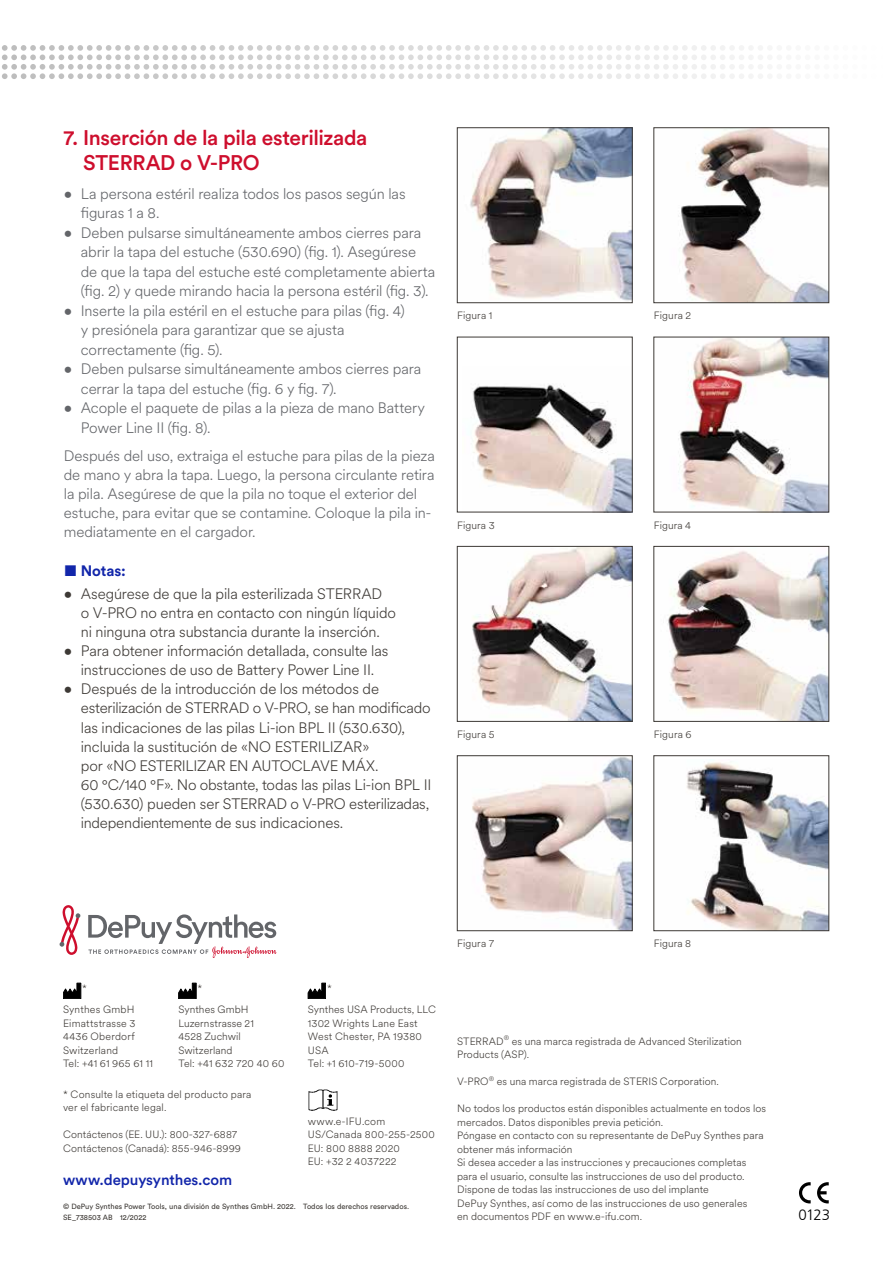
<style>
.page{position:relative;width:893px;height:1263px;background:#fff}
.page>*{position:absolute;margin:0;border:0;box-sizing:border-box;transform-origin:0 0}
.t1{font:500 21px/25.5px "J&J Circular";letter-spacing:-.02em;color:#ce0e2d}
.t2{font:300 15px/19.5px "J&J Circular";letter-spacing:-.005em;color:#636569}
.t3{font:300 15px/19px "J&J Circular";letter-spacing:-.01em;color:#3d3935}
.t4{font:500 15px "J&J Circular";letter-spacing:-.005em;color:#1226aa}
.t5{font:700 15px "J&J Circular";letter-spacing:-.005em;color:#1226aa}
.t6{font:300 15px "Frutiger LT Com";color:#000}
.t7{font:300 10.5px/13.5px "J&J Circular";letter-spacing:.01em;color:#3d3935}
.t8{font:7.5px/10.5px "J&J Circular";color:#3d3935}
</style>
<div class="page">
<img style="left:470px;top:130px;width:160px;height:171px">
<div style="left:457px;top:128px;width:175px;height:175px;border:1px solid #3d3935"></div>
<img style="left:678px;top:130px;width:149px;height:171px">
<div style="left:654px;top:128px;width:175px;height:175px;border:1px solid #3d3935"></div>
<img style="left:473px;top:384px;width:157px;height:126px">
<img style="left:678px;top:339px;width:149px;height:171px">
<img style="left:472px;top:548px;width:158px;height:171px">
<div style="left:457px;top:546px;width:175px;height:175px;border:1px solid #3d3935"></div>
<img style="left:667px;top:551px;width:160px;height:168px">
<div style="left:654px;top:546px;width:175px;height:175px;border:1px solid #3d3935"></div>
<img style="left:472px;top:757px;width:158px;height:172px">
<div style="left:457px;top:755px;width:175px;height:176px;border:1px solid #3d3935"></div>
<img style="left:687px;top:762px;width:140px;height:167px">
<div style="left:654px;top:755px;width:175px;height:176px;border:1px solid #3d3935"></div>
<svg style="left:799px;top:1182px;width:12px;height:21px"></svg>
<svg style="left:817px;top:1182px;width:12px;height:21px"></svg>
<svg style="left:2px;top:45px;width:750px;height:34px"></svg>
<svg style="left:59px;top:905px;width:22px;height:50px"></svg>
<svg style="left:88px;top:914px;width:188px;height:44px"></svg>
<svg style="left:63px;top:983px;width:18px;height:16px"></svg>
<svg style="left:178px;top:983px;width:18px;height:16px"></svg>
<img style="left:308px;top:1089px;width:30px;height:22px">
<svg style="left:308px;top:983px;width:18px;height:16px"></svg>
<h1 class="t1" style="left:83px;top:123px;width:286px;text-indent:-19px">7. Inserción de la pila esterilizada<br>STERRAD o V-PRO</h1>
<h2 class="t2" style="left:81px;top:183px;width:326px;text-indent:-17px">• La persona estéril realiza todos los pasos según las figuras 1 a 8.</h2>
<h2 class="t2" style="left:81px;top:222px;width:356px;text-indent:-17px">• Deben pulsarse simultáneamente ambos cierres para abrir la tapa del estuche (530.690) (fig. 1). Asegúrese de que la tapa del estuche esté completamente abierta (fig. 2) y quede mirando hacia la persona estéril (fig. 3).</h2>
<h2 class="t2" style="left:81px;top:300px;width:326px;text-indent:-17px">• Inserte la pila estéril en el estuche para pilas (fig. 4) y presiónela para garantizar que se ajusta correctamente (fig. 5).</h2>
<h2 class="t2" style="left:81px;top:358px;width:342px;text-indent:-17px">• Deben pulsarse simultáneamente ambos cierres para cerrar la tapa del estuche (fig. 6 y fig. 7).</h2>
<h2 class="t2" style="left:81px;top:397px;width:346px;text-indent:-17px">• Acople el paquete de pilas a la pieza de mano Battery<br>Power Line II (fig. 8).</h2>
<p class="t2" style="left:64px;top:445px;width:373px;line-height:19px">Después del uso, extraiga el estuche para pilas de la pieza de mano y abra la tapa. Luego, la persona circulante retira la pila. Asegúrese de que la pila no toque el exterior del estuche, para evitar que se contamine. Coloque la pila in&shy;mediatamente en el cargador.</p>
<h2 class="t5" style="left:64px;top:560px;width:64px">■ Notas:</h2>
<h2 class="t3" style="left:81px;top:584px;width:317px;text-indent:-17px">• Asegúrese de que la pila esterilizada STERRAD<br>o V-PRO no entra en contacto con ningún líquido ni ninguna otra substancia durante la inserción.</h2>
<h2 class="t3" style="left:64px;top:641px;width:326px;text-align:center">• Para obtener información detallada, consulte las instrucciones de uso de Battery Power Line II.</h2>
<p class="t3" style="left:81px;top:679px;width:352px;text-indent:-17px">• Después de la introducción de los métodos de esterilización de STERRAD o V-PRO, se han modificado las indicaciones de las pilas Li-ion BPL II (530.630), incluida la sustitución de «NO ESTERILIZAR»<br>por «NO ESTERILIZAR EN AUTOCLAVE MÁX.<br>60 °C/140 °F». No obstante, todas las pilas Li-ion BPL II (530.630) pueden ser STERRAD o V-PRO esterilizadas, independientemente de sus indicaciones.</p>
<p class="t7" style="left:457px;top:308px;width:37px">Figura 1</p>
<p class="t7" style="left:654px;top:308px;width:39px">Figura 2</p>
<p class="t7" style="left:457px;top:518px;width:39px">Figura 3</p>
<p class="t7" style="left:654px;top:518px;width:39px">Figura 4</p>
<p class="t7" style="left:457px;top:727px;width:39px">Figura 5</p>
<p class="t7" style="left:654px;top:727px;width:39px">Figura 6</p>
<p class="t7" style="left:178px;top:978px;width:72px;line-height:21px;text-indent:19px">*<br>Synthes GmbH</p>
<p class="t7" style="left:178px;top:1016px;width:108px">Luzernstrasse 21<br>4528 Zuchwil<br>Switzerland<br>Tel: +41 632 720 40 60</p>
<p class="t7" style="left:63px;top:1087px;width:190px">* Consulte la etiqueta del producto para ver el fabricante legal.</p>
<p class="t7" style="left:63px;top:1127px;width:179px">Contáctenos (EE. UU.): 800-327-6887<br>Contáctenos (Canadá): 855-946-8999</p>
<h2 class="t4" style="left:63px;top:1169px;width:171px">www.depuysynthes.com</h2>
<p class="t7" style="left:63px;top:978px;width:73px;line-height:21px;text-indent:19px">*<br>Synthes GmbH</p>
<p class="t7" style="left:63px;top:1016px;width:91px">Eimattstrasse 3<br>4436 Oberdorf<br>Switzerland<br>Tel: +41 61 965 61 11</p>
<p class="t7" style="left:308px;top:978px;width:129px;line-height:21px;text-indent:19px">*<br>Synthes USA Products, LLC</p>
<p class="t7" style="left:308px;top:1016px;width:116px">1302 Wrights Lane East<br>West Chester, PA 19380<br>USA<br>Tel: +1 610-719-5000</p>
<p class="t7" style="left:308px;top:1114px;width:129px">www.e-IFU.com<br>US/Canada 800-255-2500<br>EU: 800 8888 2020<br>EU: +32 2 4037222</p>
<p class="t8" style="left:63px;top:1201px;width:347px">© DePuy Synthes Power Tools, una división de Synthes GmbH. 2022. Todos los derechos reservados.<br>SE_738503 AB 12/2022</p>
<p class="t7" style="left:457px;top:936px;width:38px">Figura 7</p>
<p class="t7" style="left:654px;top:936px;width:39px">Figura 8</p>
<p class="t7" style="left:457px;top:1034px;width:286px">STERRAD<sup>®</sup> es una marca registrada de Advanced Sterilization<br>Products (ASP).</p>
<p class="t7" style="left:457px;top:1074px;width:263px">V-PRO<sup>®</sup> es una marca registrada de STERIS Corporation.</p>
<p class="t7" style="left:457px;top:1101px;width:310px">No todos los productos están disponibles actualmente en todos los mercados. Datos disponibles previa petición.<br>Póngase en contacto con su representante de DePuy Synthes para obtener más información<br>Si desea acceder a las instrucciones y precauciones completas para el usuario, consulte las instrucciones de uso del producto.<br>Dispone de todas las instrucciones de uso del implante<br>DePuy Synthes, así como de las instrucciones de uso generales<br>en documentos PDF en www.e-ifu.com.</p>
<h2 class="t6" style="left:798px;top:1206px;width:33px">0123</h2>
</div>
